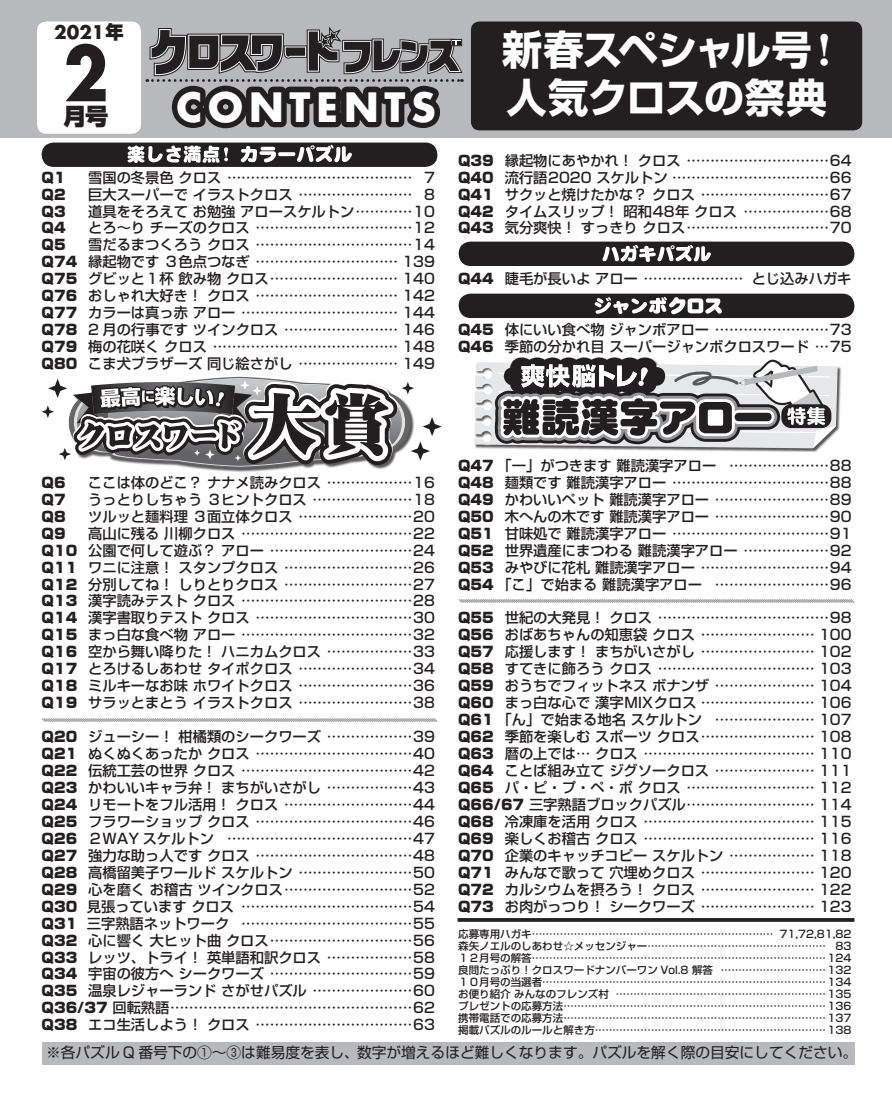
<style>
.page{position:relative;width:892px;height:1095px;background:#fff}
.page>*{position:absolute;margin:0;border:0;box-sizing:border-box;transform-origin:0 0}
.t1{font:700 40.35px/47.4px "Shin Go Pro";letter-spacing:-.03em;color:#fff}
.t2{font:700 39.3px "Futura";letter-spacing:.15em;color:#fff}
.t3{font:900 23.25px "Shin Go Pro";color:#231f20}
.t4{font:700 18.3px "Futura";color:#231f20}
.t5{font:14.7px "Shin Go Pro";color:#231f20}
.t6{font:500 14.25px/17px "Shin Go Pro";color:#231f20;text-align:justify}
.t7{font:900 14.25px "Shin Go Pro";color:#231f20}
.t8{font:500 10.5px/12px "Shin Go Pro";color:#231f20;text-align:justify}
.s1{font-family:"Shin Go Pro";font-weight:900}
.s2{font-weight:900}
.s3{font-family:"Ryumin Pro";font-weight:900}
</style>
<div class="page">
<div style="left:42px;top:1042px;width:812px;height:22px;background:#b8b9bc"></div>
<div style="left:42px;top:143px;width:395px;height:24px;background:#231f20;border-radius:12px"></div>
<div style="left:458px;top:242px;width:396px;height:24px;background:#231f20;border-radius:12px"></div>
<svg style="left:602px;top:245px;width:108px;height:17px"></svg>
<svg style="left:41px;top:718px;width:397px;height:4px;background:#bdbec0"></svg>
<svg style="left:458px;top:599px;width:397px;height:4px;background:#bdbec0"></svg>
<svg style="left:457px;top:918px;width:397px;height:4px;background:#302c2d"></svg>
<div style="left:458px;top:294px;width:396px;height:24px;background:#231f20;border-radius:12px"></div>
<svg style="left:127px;top:145px;width:225px;height:18px"></svg>
<svg style="left:98px;top:148px;width:129px;height:19px"></svg>
<svg style="left:42px;top:297px;width:795px;height:175px"></svg>
<div style="left:0;top:0;width:891px;height:138px;background:#b8b9bc"></div>
<div style="left:471px;top:21px;width:391px;height:109px;background:#231f20;border-radius:9px"></div>
<div style="left:37px;top:21px;width:104px;height:113px;background:#fff;border-radius:9px"></div>
<svg style="left:147px;top:27px;width:315px;height:102px"></svg>
<svg style="left:490px;top:21px;width:350px;height:1px"></svg>
<p class="t4" style="left:54px;top:20px;width:71px">2021<span class="s1">年</span></p>
<h2 class="t2" style="left:63px;top:80px;width:374px"><sup>2</sup> CONTENTS</h2>
<h3 class="t3" style="left:63px;top:98px;width:47px">月号</h3>
<p class="t7" style="left:42px;top:166px;width:26px">Q1</p>
<p class="t6" style="left:88px;top:167px;width:348px">雪国の冬景色クロス ………………………………… 7</p>
<p class="t7" style="left:42px;top:183px;width:26px">Q2</p>
<p class="t6" style="left:88px;top:184px;width:348px">巨大スーパーでイラストクロス …………………… 8</p>
<p class="t7" style="left:42px;top:200px;width:26px">Q3</p>
<p class="t6" style="left:88px;top:201px;width:348px">道具をそろえてお勉強アロースケルトン…………10</p>
<p class="t7" style="left:42px;top:217px;width:26px">Q4</p>
<p class="t6" style="left:88px;top:218px;width:348px">とろ～りチーズのクロス ……………………………12</p>
<p class="t7" style="left:42px;top:234px;width:26px">Q5</p>
<p class="t6" style="left:42px;top:235px;width:395px;text-indent:46px">雪だるまつくろうクロス ……………………………14<br><span class="s2">Q74</span> 縁起物です３色点つなぎ ………………………… 139<br><span class="s2">Q75</span> グビッと１杯飲み物クロス……………………… 140<br><span class="s2">Q76</span> おしゃれ大好き！クロス ………………………… 142<br><span class="s2">Q77</span> カラーは真っ赤アロー …………………………… 144<br><span class="s2">Q78</span> 2 月の行事ですツインクロス …………………… 146<br><span class="s2">Q79</span> 梅の花咲くクロス ………………………………… 148<br><span class="s2">Q80</span> こま犬ブラザーズ同じ絵さがし ………………… 149</p>
<h1 class="t1" style="left:502px;top:22px;width:344px">新春スペシャル号<span class="s3">！</span>人気クロスの祭典</h1>
<p class="t6" style="left:458px;top:150px;width:395px"><span class="s2">Q39</span> 縁起物にあやかれ！クロス …………………………64<br><span class="s2">Q40</span> 流行語2020 スケルトン ……………………………66<br><span class="s2">Q41</span> サクッと焼けたかな？クロス ………………………67<br><span class="s2">Q42</span> タイムスリップ！昭和48年クロス ………………68<br><span class="s2">Q43</span> 気分爽快！すっきりクロス…………………………70</p>
<p class="t6" style="left:458px;top:269px;width:395px"><span class="s2">Q44</span> 睫毛が長いよアロー ………………… とじ込みハガキ</p>
<p class="t6" style="left:458px;top:320px;width:395px"><span class="s2">Q45</span> 体にいい食べ物ジャンボアロー ……………………73<br><span class="s2">Q46</span> 季節の分かれ目スーパージャンボクロスワード …75</p>
<p class="t7" style="left:42px;top:471px;width:26px">Q6</p>
<p class="t6" style="left:88px;top:472px;width:348px">ここは体のどこ？ナナメ読みクロス ………………16</p>
<p class="t7" style="left:42px;top:488px;width:26px">Q7</p>
<p class="t6" style="left:88px;top:489px;width:348px">うっとりしちゃう３ヒントクロス …………………18</p>
<p class="t7" style="left:42px;top:505px;width:26px">Q8</p>
<p class="t6" style="left:88px;top:506px;width:348px">ツルッと麺料理３面立体クロス ……………………20</p>
<p class="t7" style="left:42px;top:522px;width:26px">Q9</p>
<p class="t6" style="left:42px;top:523px;width:395px;text-indent:46px">高山に残る川柳クロス ………………………………22<br><span class="s2">Q10</span> 公園で何して遊ぶ？アロー …………………………24<br><span class="s2">Q11</span> ワニに注意！スタンプクロス ………………………26<br><span class="s2">Q12</span> 分別してね！しりとりクロス ………………………27<br><span class="s2">Q13</span> 漢字読みテストクロス ………………………………28<br><span class="s2">Q14</span> 漢字書取りテストクロス ……………………………30<br><span class="s2">Q15</span> まっ白な食べ物アロー ………………………………32<br><span class="s2">Q16</span> 空から舞い降りた！ハニカムクロス ………………33<br><span class="s2">Q17</span> とろけるしあわせタイポクロス ……………………34<br><span class="s2">Q18</span> ミルキーなお味ホワイトクロス ……………………36<br><span class="s2">Q19</span> サラッとまとうイラストクロス ……………………38</p>
<p class="t6" style="left:42px;top:726px;width:395px"><span class="s2">Q20</span> ジューシー！柑橘類のシークワーズ ………………39<br><span class="s2">Q21</span> ぬくぬくあったかクロス ……………………………40<br><span class="s2">Q22</span> 伝統工芸の世界クロス ………………………………42<br><span class="s2">Q23</span> かわいいキャラ弁！まちがいさがし ………………43<br><span class="s2">Q24</span> リモートをフル活用！クロス ………………………44<br><span class="s2">Q25</span> フラワーショップクロス ……………………………46<br><span class="s2">Q26</span> ２WAY スケルトン …………………………………47<br><span class="s2">Q27</span> 強力な助っ人ですクロス ……………………………48<br><span class="s2">Q28</span> 高橋留美子ワールドスケルトン ……………………50<br><span class="s2">Q29</span> 心を磨くお稽古ツインクロス………………………52<br><span class="s2">Q30</span> 見張っていますクロス ………………………………54<br><span class="s2">Q31</span> 三字熟語ネットワーク ………………………………55<br><span class="s2">Q32</span> 心に響く大ヒット曲クロス…………………………56<br><span class="s2">Q33</span> レッツ、トライ！英単語和訳クロス ………………58<br><span class="s2">Q34</span> 宇宙の彼方へシークワーズ …………………………59<br><span class="s2">Q35</span> 温泉レジャーランドさがせパズル …………………60<br><span class="s2">Q36/37</span> 回転熟語……………………………………………62<br><span class="s2">Q38</span> エコ生活しよう！クロス ……………………………63</p>
<p class="t6" style="left:458px;top:455px;width:395px"><span class="s2">Q47</span> 「一」がつきます難読漢字アロー …………………88<br><span class="s2">Q48</span> 麺類です難読漢字アロー ……………………………88<br><span class="s2">Q49</span> かわいいペット難読漢字アロー ……………………89<br><span class="s2">Q50</span> 木へんの木です難読漢字アロー ……………………90<br><span class="s2">Q51</span> 甘味処で難読漢字アロー ……………………………91<br><span class="s2">Q52</span> 世界遺産にまつわる難読漢字アロー ………………92<br><span class="s2">Q53</span> みやびに花札難読漢字アロー ………………………94<br><span class="s2">Q54</span> 「こ」で始まる難読漢字アロー ……………………96</p>
<p class="t6" style="left:458px;top:608px;width:395px"><span class="s2">Q55</span> 世紀の大発見！クロス ………………………………98<br><span class="s2">Q56</span> おばあちゃんの知恵袋クロス …………………… 100<br><span class="s2">Q57</span> 応援します！まちがいさがし …………………… 102<br><span class="s2">Q58</span> すてきに飾ろうクロス …………………………… 103<br><span class="s2">Q59</span> おうちでフィットネスボナンザ ………………… 104<br><span class="s2">Q60</span> まっ白な心で漢字MIXクロス …………………… 106<br><span class="s2">Q61</span> 「ん」で始まる地名スケルトン ………………… 107<br><span class="s2">Q62</span> 季節を楽しむスポーツクロス…………………… 108<br><span class="s2">Q63</span> 暦の上では… クロス ……………………………… 110<br><span class="s2">Q64</span> ことば組み立てジグソークロス ………………… 111<br><span class="s2">Q65</span> パ・ピ・プ・ペ・ポクロス ……………………… 112<br><span class="s2">Q66/67</span> 三字熟語ブロックパズル……………………… 114<br><span class="s2">Q68</span> 冷凍庫を活用クロス ……………………………… 115<br><span class="s2">Q69</span> 楽しくお稽古クロス ……………………………… 116<br><span class="s2">Q70</span> 企業のキャッチコピースケルトン ……………… 118<br><span class="s2">Q71</span> みんなで歌って穴埋めクロス …………………… 120<br><span class="s2">Q72</span> カルシウムを摂ろう！クロス …………………… 122<br><span class="s2">Q73</span> お肉がっつり！シークワーズ …………………… 123</p>
<p class="t8" style="left:458px;top:926px;width:395px">応募専用ハガキ…………………………………………………………… 71,72,81,82森矢ノエルのしあわせ☆メッセンジャー…………………………………………… 83<br>１２月号の解答…………………………………………………………………………124良問たっぷり！クロスワードナンバーワン Vol.8 解答 …………………………132<br>１０月号の当選者………………………………………………………………………134お便り紹介みんなのフレンズ村 ……………………………………………………135プレゼントの応募方法…………………………………………………………………136携帯電話での応募方法…………………………………………………………………137掲載パズルのルールと解き方…………………………………………………………138</p>
<p class="t5" style="left:46px;top:1040px;width:812px">※各パズル Q 番号下の①～③は難易度を表し、数字が増えるほど難しくなります。パズルを解く際の目安にしてください。</p>
</div>
